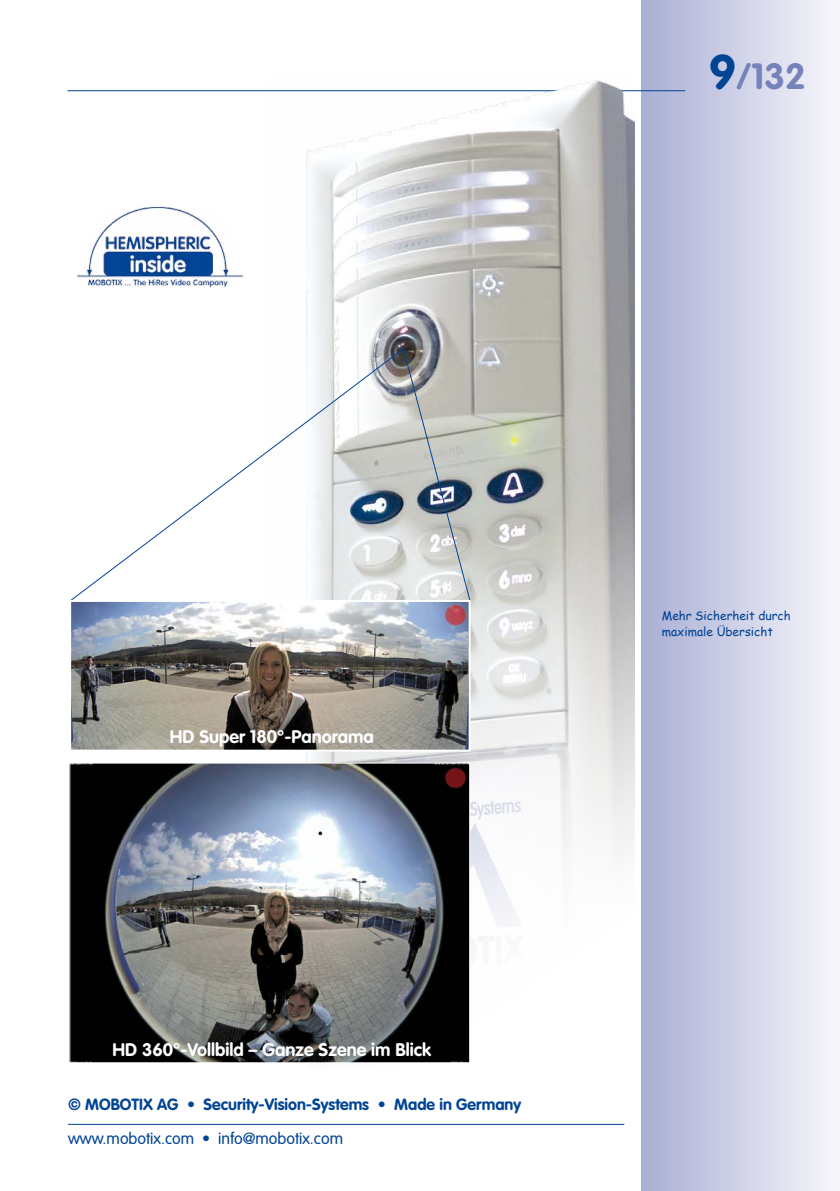
<style>
.page{position:relative;width:840px;height:1191px;background:#fff}
.page>*{position:absolute;margin:0;border:0;box-sizing:border-box;transform-origin:0 0}
.t1{font:700 36px "VAG Rounded LT Pro";color:#7683bb}
.t2{font:700 18px "VAG Rounded LT Pro";color:#fff}
.t3{font:700 16px "VAG Rounded LT Pro";color:#004494}
.t4{font:300 16px "VAG Rounded LT Pro";color:#004494}
.t5{font:12px/16px "Comic Sans MS";color:#004494}
.s1{font-size:48px;color:#004494}
</style>
<div class="page">
<div style="left:641px;top:0;width:198px;height:1191px;background:linear-gradient(to right,#a9add4,#f7f7fb)"></div>
<hr style="left:67px;top:90px;width:617px;height:1px;background:#004494">
<hr style="left:68px;top:1123px;width:556px;height:1px;background:#004494">
<img style="left:267px;top:80px;width:367px;height:861px">
<img style="left:77px;top:207px;width:167px;height:81px">
<svg style="left:70px;top:347px;width:401px;height:329px"></svg>
<img style="left:71px;top:764px;width:397px;height:297px">
<div style="left:69px;top:762px;width:401px;height:301px;border:1px solid #fff"></div>
<img style="left:72px;top:603px;width:395px;height:145px">
<div style="left:69px;top:600px;width:401px;height:151px;border:2px solid #fff"></div>
<h1 class="t1" style="left:708px;top:53px;width:98px"><span class="s1">9</span>/132</h1>
<p class="t2" style="left:170px;top:725px;width:205px">HD Super 180°-Panorama</p>
<p class="t2" style="left:112px;top:1038px;width:320px">HD 360°-Vollbild – Ganze Szene im Blick</p>
<p class="t3" style="left:68px;top:1094px;width:454px">© MOBOTIX AG • Security-Vision-Systems • Made in Germany</p>
<p class="t4" style="left:68px;top:1129px;width:276px">www.mobotix.com • info@mobotix.com</p>
<p class="t5" style="left:661px;top:607px;width:130px">Mehr Sicherheit durch maximale Übersicht</p>
</div>
